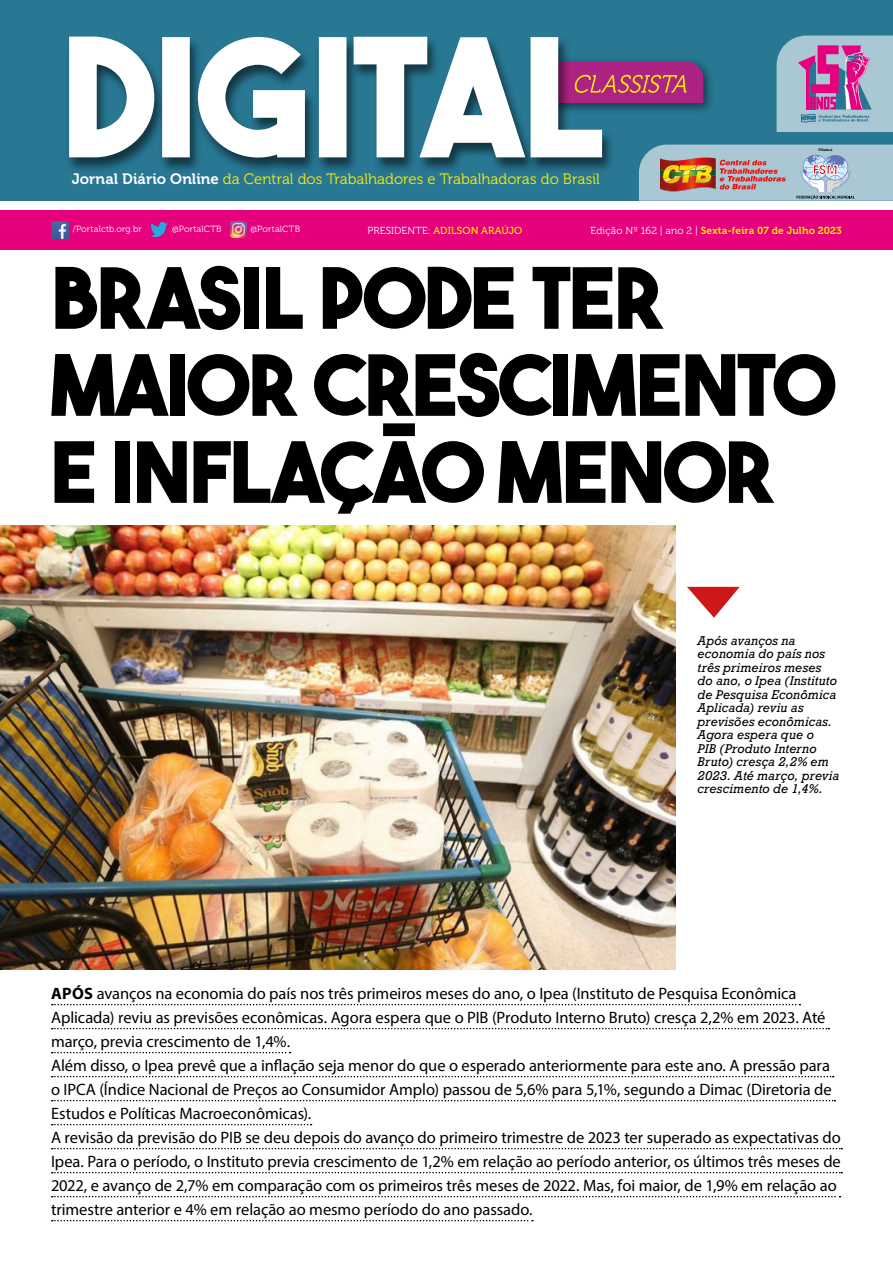
<style>
.page{position:relative;width:893px;height:1263px;background:#fff}
.page>*{position:absolute;margin:0;border:0;box-sizing:border-box;transform-origin:0 0}
.t1{font:84px/87px "The Bold Font";letter-spacing:-.02em;color:#000}
.t2{font:16.5px/24px "Myriad Pro";letter-spacing:-.005em;color:#000}
.t3{font:15px "Museo 300";color:#ffed00}
.t4{font:italic 12px/13.5px "Rockwell";letter-spacing:.01em;color:#000}
.t5{font:10.2px "Museo 700";letter-spacing:.015em;color:#ffed00}
.t6{font:10.2px "Museo 500";letter-spacing:.01em;color:#ffed00}
.t7{font:9px "Museo 300";letter-spacing:.02em;color:#fff}
.t8{font:700 3.75px "Myriad Pro";color:#000}
.s1{font-family:"Museo 700";color:#fff}
.s2{font-family:"Museo 300";color:#fff}
.s3{font-weight:700}
</style>
<div class="page">
<div style="left:0;top:0;width:893px;height:200px;background:#287793"></div>
<div style="left:537px;top:56px;width:178px;height:59px;background:#000;opacity:.75"></div>
<div style="left:0;top:210px;width:893px;height:39px;background:#e6007d"></div>
<svg style="left:777px;top:36px;width:116px;height:96px;background:#a89bbd"></svg>
<svg style="left:639px;top:145px;width:254px;height:56px;background:#abb1b5"></svg>
<img style="left:696px;top:176px;width:15px;height:7px">
<div style="left:65px;top:35px;width:549px;height:138px;background:#000;opacity:.55"></div>
<svg style="left:69px;top:37px;width:533px;height:121px;fill:#fff"></svg>
<svg style="left:543px;top:62px;width:160px;height:41px;background:#b64782"></svg>
<img style="left:51px;top:222px;width:17px;height:17px">
<img style="left:150px;top:223px;width:18px;height:14px">
<img style="left:230px;top:221px;width:17px;height:16px">
<svg style="left:687px;top:587px;width:53px;height:31px"></svg>
<svg style="left:52px;top:1004px;width:748px;height:1px"></svg>
<svg style="left:52px;top:1028px;width:777px;height:1px"></svg>
<svg style="left:52px;top:1052px;width:239px;height:1px"></svg>
<svg style="left:52px;top:1076px;width:782px;height:1px"></svg>
<svg style="left:52px;top:1100px;width:783px;height:1px"></svg>
<svg style="left:52px;top:1124px;width:260px;height:1px"></svg>
<svg style="left:52px;top:1148px;width:790px;height:1px"></svg>
<svg style="left:52px;top:1172px;width:790px;height:1px"></svg>
<svg style="left:52px;top:1196px;width:788px;height:1px"></svg>
<svg style="left:52px;top:1220px;width:481px;height:1px"></svg>
<img style="left:0;top:525px;width:675px;height:444px">
<p class="t3" style="left:72px;top:170px;width:529px"><span class="s1">Jornal Diário Online</span> da Central dos Trabalhadores e Trabalhadoras do Brasil</p>
<p class="t8" style="left:819px;top:148px;width:15px">Filiada à</p>
<p class="t7" style="left:73px;top:224px;width:70px">/Portalctb.org.br</p>
<p class="t7" style="left:172px;top:224px;width:51px">@PortalCTB</p>
<p class="t7" style="left:251px;top:224px;width:51px">@PortalCTB</p>
<p class="t6" style="left:367px;top:225px;width:156px"><span class="s2">PRESIDENTE:</span> ADILSON ARAÚJO</p>
<p class="t5" style="left:591px;top:225px;width:253px"><span class="s2">Edição Nº 162 | ano 2 |</span> Sexta-feira 07 de Julho 2023</p>
<h1 class="t1" style="left:51px;top:253px;width:786px">BRASIL PODE TER<br>MAIOR CRESCIMENTO<br>E INFLAÇÃO MENOR</h1>
<p class="t4" style="left:698px;top:634px;width:143px">Após avanços na economia do país nos três primeiros meses do ano, o Ipea (Instituto de Pesquisa Econômica<br>Aplicada) reviu as previsões econômicas.<br>Agora espera que o<br>PIB (Produto Interno<br>Bruto) cresça 2,2% em<br>2023. Até março, previa crescimento de 1,4%.</p>
<p class="t2" style="left:51px;top:981px;width:791px"><span class="s3">APÓS</span> avanços na economia do país nos três primeiros meses do ano, o Ipea (Instituto de Pesquisa Econômica Aplicada) reviu as previsões econômicas. Agora espera que o PIB (Produto Interno Bruto) cresça 2,2% em 2023. Até março, previa crescimento de 1,4%.<br>Além disso, o Ipea prevê que a inflação seja menor do que o esperado anteriormente para este ano. A pressão para o IPCA (Índice Nacional de Preços ao Consumidor Amplo) passou de 5,6% para 5,1%, segundo a Dimac (Diretoria de Estudos e Políticas Macroeconômicas).<br>A revisão da previsão do PIB se deu depois do avanço do primeiro trimestre de 2023 ter superado as expectativas do Ipea. Para o período, o Instituto previa crescimento de 1,2% em relação ao período anterior, os últimos três meses de 2022, e avanço de 2,7% em comparação com os primeiros três meses de 2022. Mas, foi maior, de 1,9% em relação ao trimestre anterior e 4% em relação ao mesmo período do ano passado.</p>
</div>
